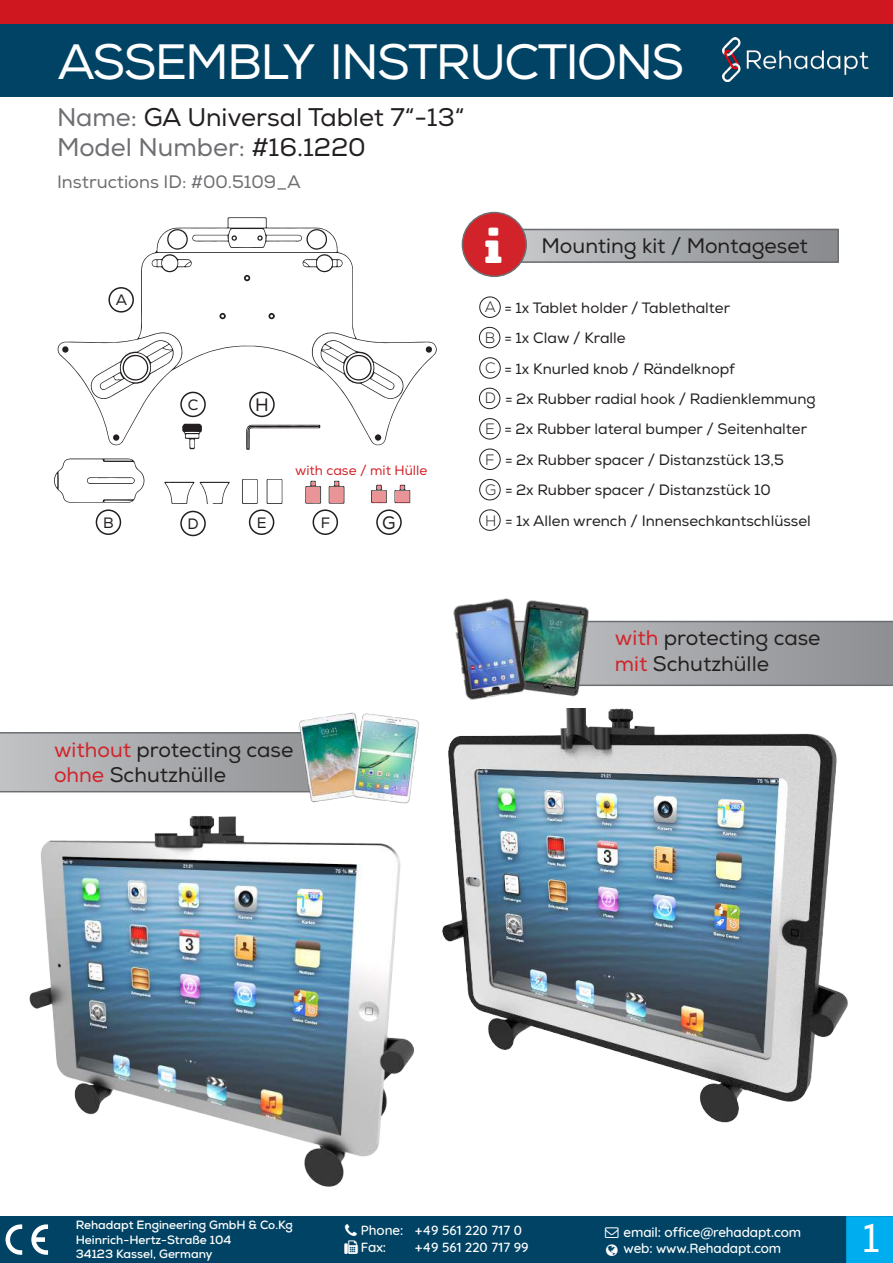
<style>
.page{position:relative;width:893px;height:1263px;background:#fff}
.page>*{position:absolute;margin:0;border:0;box-sizing:border-box;transform-origin:0 0}
.t1{font:49.5px "Nexa";letter-spacing:-.035em;color:#fff}
.t2{font:40.5px "Nexa";color:#fff}
.t3{font:700 31.5px "Nexa";color:#fff}
.t4{font:25.5px "Nexa";color:#231f20}
.t5{font:25.5px "Nexa";color:#6d6e71}
.t6{font:21px/25.2px "Nexa";color:#231f20}
.t7{font:18px "Nexa";color:#6d6e71}
.t8{font:18px "Nexa";color:#231f20}
.t9{font:15px/30.5px "Nexa";color:#231f20}
.t10{font:300 15px/30.6px "Nexa";color:#231f20;text-align:justify}
.t11{font:500 13.5px/16.2px "Quicksand";letter-spacing:-.01em;color:#fff}
.t12{font:13.5px "Nexa";color:#d2232a}
.t13{font:700 12px/14.4px "Nexa";color:#fff}
.s1{color:#6d6e71}
.s2{color:#231f20}
.s3{color:#d2232a}
.s4{font-size:13.5px}
.s5{font-weight:300}
</style>
<div class="page">
<svg style="left:57px;top:217px;width:380px;height:229px"></svg>
<svg style="left:246px;top:425px;width:74px;height:25px"></svg>
<svg style="left:182px;top:424px;width:21px;height:25px"></svg>
<svg style="left:164px;top:482px;width:66px;height:22px"></svg>
<svg style="left:267px;top:479px;width:15px;height:25px"></svg>
<svg style="left:242px;top:479px;width:16px;height:25px"></svg>
<svg style="left:219px;top:313px;width:7px;height:6px"></svg>
<svg style="left:268px;top:313px;width:7px;height:6px"></svg>
<svg style="left:244px;top:275px;width:6px;height:6px"></svg>
<div style="left:375px;top:434px;width:6px;height:7px;background:#231f20;border-radius:50%"></div>
<div style="left:426px;top:346px;width:6px;height:7px;background:#231f20;border-radius:50%"></div>
<svg style="left:62px;top:346px;width:7px;height:7px"></svg>
<div style="left:113px;top:434px;width:6px;height:7px;background:#231f20;border-radius:50%"></div>
<svg style="left:302px;top:229px;width:41px;height:44px"></svg>
<svg style="left:152px;top:229px;width:40px;height:43px"></svg>
<svg style="left:232px;top:235px;width:5px;height:6px"></svg>
<svg style="left:257px;top:235px;width:6px;height:6px"></svg>
<svg style="left:54px;top:458px;width:91px;height:45px"></svg>
<svg style="left:320px;top:340px;width:84px;height:60px"></svg>
<svg style="left:90px;top:338px;width:84px;height:62px"></svg>
<svg style="left:305px;top:481px;width:16px;height:23px"></svg>
<div style="left:0;top:1216px;width:893px;height:47px;background:#004364"></div>
<div style="left:0;top:23px;width:893px;height:74px;background:#004364"></div>
<div style="left:0;top:0;width:893px;height:23px;background:#ce171e"></div>
<img style="left:723px;top:37px;width:146px;height:44px">
<div style="left:846px;top:1216px;width:47px;height:47px;background:#00aeef"></div>
<svg style="left:6px;top:1224px;width:16px;height:31px"></svg>
<svg style="left:31px;top:1224px;width:17px;height:31px"></svg>
<div style="left:376px;top:509px;width:26px;height:26px;border:2px solid #231f20;border-radius:50%"></div>
<div style="left:477px;top:229px;width:362px;height:34px;border:2px solid #6d6e71"></div>
<div style="left:479px;top:297px;width:22px;height:21px;border:1px solid #231f20;border-radius:50%"></div>
<div style="left:479px;top:327px;width:21px;height:21px;border:1px solid #231f20;border-radius:50%"></div>
<div style="left:479px;top:357px;width:22px;height:22px;border:1px solid #231f20;border-radius:50%"></div>
<div style="left:479px;top:388px;width:21px;height:21px;border:1px solid #231f20;border-radius:50%"></div>
<div style="left:479px;top:418px;width:22px;height:21px;border:1px solid #231f20;border-radius:50%"></div>
<div style="left:462px;top:213px;width:64px;height:63px;background:#d2232a;border-radius:50%"></div>
<div style="left:462px;top:212px;width:65px;height:65px;border:2px solid #6d6e71;border-radius:50%"></div>
<div style="left:479px;top:449px;width:22px;height:21px;border:1px solid #231f20;border-radius:50%"></div>
<div style="left:249px;top:392px;width:26px;height:25px;border:2px solid #231f20;border-radius:50%"></div>
<div style="left:108px;top:287px;width:26px;height:26px;border:2px solid #231f20;border-radius:50%"></div>
<div style="left:96px;top:509px;width:25px;height:26px;border:2px solid #231f20;border-radius:50%"></div>
<div style="left:180px;top:392px;width:26px;height:25px;border:2px solid #231f20;border-radius:50%"></div>
<div style="left:180px;top:511px;width:26px;height:25px;border:2px solid #231f20;border-radius:50%"></div>
<div style="left:249px;top:509px;width:25px;height:26px;border:2px solid #231f20;border-radius:50%"></div>
<div style="left:313px;top:509px;width:25px;height:26px;border:2px solid #231f20;border-radius:50%"></div>
<div style="left:479px;top:479px;width:22px;height:21px;border:1px solid #231f20;border-radius:50%"></div>
<div style="left:479px;top:509px;width:22px;height:22px;border:1px solid #231f20;border-radius:50%"></div>
<img style="left:23px;top:792px;width:391px;height:395px">
<img style="left:442px;top:709px;width:406px;height:414px">
<svg style="left:0;top:732px;width:294px;height:60px;background:#a7a9ac"></svg>
<img style="left:294px;top:712px;width:125px;height:100px">
<svg style="left:595px;top:621px;width:298px;height:65px;background:#9d9fa2"></svg>
<img style="left:453px;top:598px;width:142px;height:111px">
<svg style="left:329px;top:481px;width:15px;height:23px"></svg>
<svg style="left:371px;top:485px;width:16px;height:18px"></svg>
<svg style="left:394px;top:485px;width:16px;height:18px"></svg>
<h1 class="t1" style="left:57px;top:39px;width:628px">ASSEMBLY INSTRUCTIONS</h1>
<h3 class="t4" style="left:57px;top:105px;width:409px"><span class="s1">Name:</span> GA Universal Tablet 7“-13“</h3>
<h3 class="t5" style="left:57px;top:135px;width:310px">Model Number: <span class="s2">#16.1220</span></h3>
<p class="t7" style="left:57px;top:173px;width:245px">Instructions ID: #00.5109_A</p>
<p class="t9" style="left:116px;top:286px;width:13px">A</p>
<p class="t9" style="left:103px;top:509px;width:12px">B</p>
<p class="t9" style="left:188px;top:391px;width:12px">C</p>
<p class="t8" style="left:255px;top:397px;width:15px">H</p>
<p class="t12" style="left:295px;top:464px;width:134px">with case / mit Hülle</p>
<p class="t9" style="left:187px;top:510px;width:13px">D</p>
<p class="t9" style="left:257px;top:509px;width:11px">E</p>
<p class="t9" style="left:321px;top:509px;width:11px">F</p>
<p class="t8" style="left:382px;top:514px;width:15px">G</p>
<h3 class="t6" style="left:54px;top:739px;width:241px"><span class="s3">without</span> protecting case <span class="s3">ohne</span> Schutzhülle</h3>
<h3 class="t3" style="left:492px;top:231px;width:9px">i</h3>
<h3 class="t6" style="left:542px;top:235px;width:268px">Mounting kit / Montageset</h3>
<p class="t10" style="left:485px;top:292px;width:13px">A B C D E</p>
<p class="t9" style="left:505px;top:294px;width:227px"><span class="s4">=</span> 1x Tablet holder / Tablethalter <span class="s4">=</span> 1x Claw / Kralle</p>
<p class="t9" style="left:505px;top:355px;width:232px"><span class="s4">=</span> 1x Knurled knob / Rändelknopf</p>
<p class="t9" style="left:505px;top:385px;width:312px"><span class="s4">=</span> 2x Rubber radial hook / Radienklemmung</p>
<p class="t9" style="left:505px;top:415px;width:304px"><span class="s4">=</span> 2x Rubber lateral bumper / Seitenhalter</p>
<p class="t9" style="left:485px;top:446px;width:327px;text-indent:20px"><span class="s4">=</span> 2x Rubber spacer / Distanzstück 13,5<br><span class="s5">G</span> <span class="s4">=</span> 2x Rubber spacer / Distanzstück 10<br><span class="s5">H</span> <span class="s4">=</span> 1x Allen wrench / Innensechkantschlüssel</p>
<p class="t10" style="left:485px;top:444px;width:11px">F</p>
<h3 class="t6" style="left:615px;top:627px;width:207px"><span class="s3">with</span> protecting case <span class="s3">mit</span> Schutzhülle</h3>
<p class="t13" style="left:76px;top:1219px;width:219px">Rehadapt Engineering GmbH &amp; Co.Kg<br>Heinrich-Hertz-Straße 104<br>34123 Kassel, Germany</p>
<h2 class="t2" style="left:862px;top:1219px;width:19px">1</h2>
<p class="t11" style="left:361px;top:1223px;width:163px">Phone: +49 561 220 717 0<br>Fax:</p>
<p class="t11" style="left:624px;top:1223px;width:179px">email: office@rehadapt.com web: www.Rehadapt.com</p>
<p class="t11" style="left:415px;top:1239px;width:115px">+49 561 220 717 99</p>
</div>
